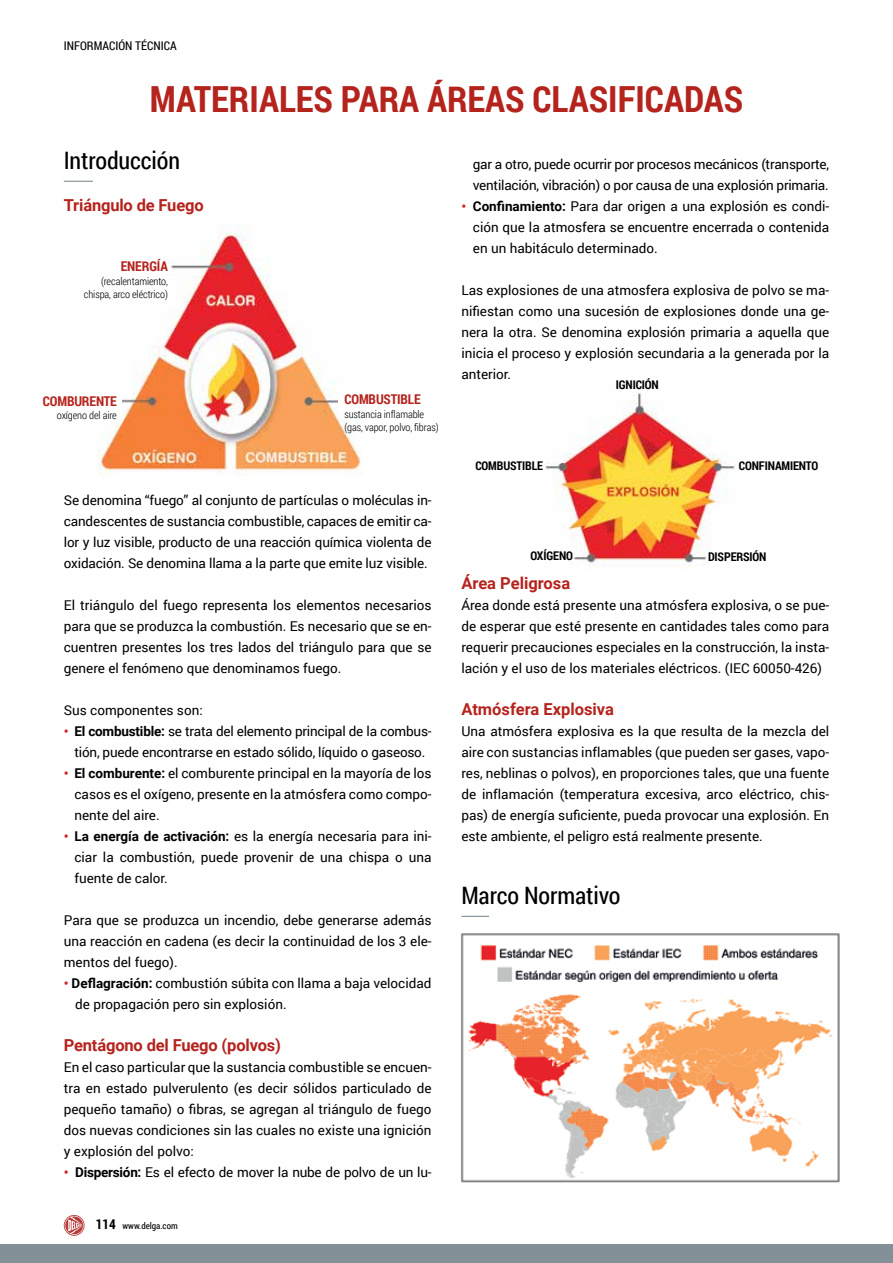
<style>
.page{position:relative;width:893px;height:1263px;background:#fff}
.page>*{position:absolute;margin:0;border:0;box-sizing:border-box;transform-origin:0 0}
.t1{font:700 36px "Roboto Condensed";color:#b5231d}
.t2{font:24px "Roboto Condensed";letter-spacing:-.005em;color:#000}
.t3{font:700 16.5px "Roboto";letter-spacing:-.01em;color:#b5231d}
.t4{font:13.5px/21px "Roboto";color:#000;text-align:justify}
.t5{font:13.5px/21px "Roboto";letter-spacing:-.02em;color:#000}
.t6{font:700 13.5px "Roboto Condensed";letter-spacing:-.01em;color:#b5231d}
.t7{font:700 12px "Roboto Condensed";letter-spacing:-.01em;color:#000}
.t8{font:12px "Roboto Condensed";color:#000}
.t9{font:300 10.5px/13.5px "Roboto Condensed";letter-spacing:-.01em;color:#000;text-align:right}
.t10{font:9px "Roboto Condensed";color:#000}
.s1{font-weight:700;color:#d2232a}
.s2{font-weight:700}
.s3{font-weight:700;font-size:13.5px}
</style>
<div class="page">
<svg style="left:63px;top:1215px;width:22px;height:21px"></svg>
<div style="left:0;top:1244px;width:893px;height:19px;background:#839097"></div>
<img style="left:461px;top:933px;width:379px;height:250px">
<img style="left:98px;top:224px;width:263px;height:251px">
<svg style="left:64px;top:181px;width:29px;height:1px"></svg>
<svg style="left:461px;top:916px;width:28px;height:1px"></svg>
<div style="left:86px;top:392px;width:35px;height:19px;background:#fff"></div>
<div style="left:338px;top:390px;width:35px;height:20px;background:#fff"></div>
<img style="left:545px;top:393px;width:191px;height:173px">
<p class="t8" style="left:64px;top:37px;width:114px">INFORMACIÓN TÉCNICA</p>
<h1 class="t1" style="left:150px;top:74px;width:595px">MATERIALES PARA ÁREAS CLASIFICADAS</h1>
<h2 class="t2" style="left:64px;top:144px;width:118px">Introducción</h2>
<p class="t3" style="left:64px;top:194px;width:141px">Triángulo de Fuego</p>
<p class="t6" style="left:121px;top:257px;width:49px">ENERGÍA</p>
<p class="t9" style="left:84px;top:274px;width:86px">(recalentamiento, chispa, arco eléctrico)</p>
<p class="t6" style="left:43px;top:392px;width:76px">COMBURENTE</p>
<p class="t9" style="left:57px;top:409px;width:62px">oxígeno del aire</p>
<p class="t6" style="left:344px;top:390px;width:78px">COMBUSTIBLE</p>
<p class="t9" style="left:344px;top:407px;width:96px;text-align:left">sustancia inflamable (gas, vapor, polvo, fibras)</p>
<p class="t4" style="left:64px;top:489px;width:369px">Se denomina “fuego” al conjunto de partículas o moléculas in&shy;candescentes de sustancia combustible, capaces de emitir ca&shy;lor y luz visible, producto de una reacción química violenta de oxidación. Se denomina llama a la parte que emite luz visible.</p>
<p class="t4" style="left:64px;top:594px;width:369px">El triángulo del fuego representa los elementos necesarios para que se produzca la combustión. Es necesario que se en&shy;cuentren presentes los tres lados del triángulo para que se genere el fenómeno que denominamos fuego.</p>
<p class="t4" style="left:64px;top:699px;width:140px">Sus componentes son:</p>
<p class="t4" style="left:64px;top:720px;width:369px;text-align:center"><span class="s1">•</span> <span class="s2">El combustible:</span> se trata del elemento principal de la combus&shy;tión, puede encontrarse en estado sólido, líquido o gaseoso.</p>
<p class="t4" style="left:74px;top:762px;width:359px;text-indent:-11px"><span class="s1">•</span> <span class="s2">El comburente:</span> el comburente principal en la mayoría de los casos es el oxígeno, presente en la atmósfera como compo&shy;nente del aire.</p>
<p class="t4" style="left:74px;top:825px;width:359px;text-indent:-11px"><span class="s1">•</span> <span class="s2">La energía de activación:</span> es la energía necesaria para ini&shy;ciar la combustión, puede provenir de una chispa o una fuente de calor.</p>
<p class="t4" style="left:64px;top:909px;width:369px">Para que se produzca un incendio, debe generarse además una reacción en cadena (es decir la continuidad de los 3 ele&shy;mentos del fuego).</p>
<p class="t4" style="left:75px;top:972px;width:358px;text-indent:-11px"><span class="s1">•</span> <span class="s2">Deflagración:</span> combustión súbita con llama a baja velocidad de propagación pero sin explosión.</p>
<p class="t3" style="left:64px;top:1034px;width:219px">Pentágono del Fuego (polvos)</p>
<p class="t4" style="left:64px;top:1056px;width:369px">En el caso particular que la sustancia combustible se encuen&shy;tra en estado pulverulento (es decir sólidos particulado de pequeño tamaño) o fibras, se agregan al triángulo de fuego dos nuevas condiciones sin las cuales no existe una ignición y explosión del polvo:</p>
<p class="t5" style="left:64px;top:1161px;width:369px"><span class="s1">•</span> <span class="s2">Dispersión:</span> Es el efecto de mover la nube de polvo de un lu-</p>
<p class="t10" style="left:96px;top:1219px;width:84px"><span class="s3">114</span> www.delga.com</p>
<p class="t5" style="left:473px;top:153px;width:358px">gar a otro, puede ocurrir por procesos mecánicos (transporte, ventilación, vibración) o por causa de una explosión primaria.</p>
<p class="t4" style="left:473px;top:195px;width:358px;text-indent:-11px"><span class="s1">•</span> <span class="s2">Confinamiento:</span> Para dar origen a una explosión es condi&shy;ción que la atmosfera se encuentre encerrada o contenida en un habitáculo determinado.</p>
<p class="t4" style="left:461px;top:279px;width:369px">Las explosiones de una atmosfera explosiva de polvo se ma&shy;nifiestan como una sucesión de explosiones donde una ge&shy;nera la otra. Se denomina explosión primaria a aquella que inicia el proceso y explosión secundaria a la generada por la anterior.</p>
<p class="t7" style="left:616px;top:376px;width:45px">IGNICIÓN</p>
<p class="t7" style="left:475px;top:458px;width:69px">COMBUSTIBLE</p>
<p class="t7" style="left:739px;top:458px;width:81px">CONFINAMIENTO</p>
<p class="t7" style="left:530px;top:547px;width:44px">OXÍGENO</p>
<p class="t7" style="left:708px;top:548px;width:60px">DISPERSIÓN</p>
<p class="t3" style="left:461px;top:572px;width:110px">Área Peligrosa</p>
<p class="t4" style="left:461px;top:594px;width:369px">Área donde está presente una atmósfera explosiva, o se pue&shy;de esperar que esté presente en cantidades tales como para requerir precauciones especiales en la construcción, la insta&shy;lación y el uso de los materiales eléctricos. (IEC 60050-426)</p>
<p class="t3" style="left:461px;top:698px;width:154px">Atmósfera Explosiva</p>
<p class="t4" style="left:461px;top:720px;width:369px">Una atmósfera explosiva es la que resulta de la mezcla del aire con sustancias inflamables (que pueden ser gases, vapo&shy;res, neblinas o polvos), en proporciones tales, que una fuente de inflamación (temperatura excesiva, arco eléctrico, chis&shy;pas) de energía suficiente, pueda provocar una explosión. En este ambiente, el peligro está realmente presente.</p>
<h2 class="t2" style="left:461px;top:879px;width:161px">Marco Normativo</h2>
</div>
